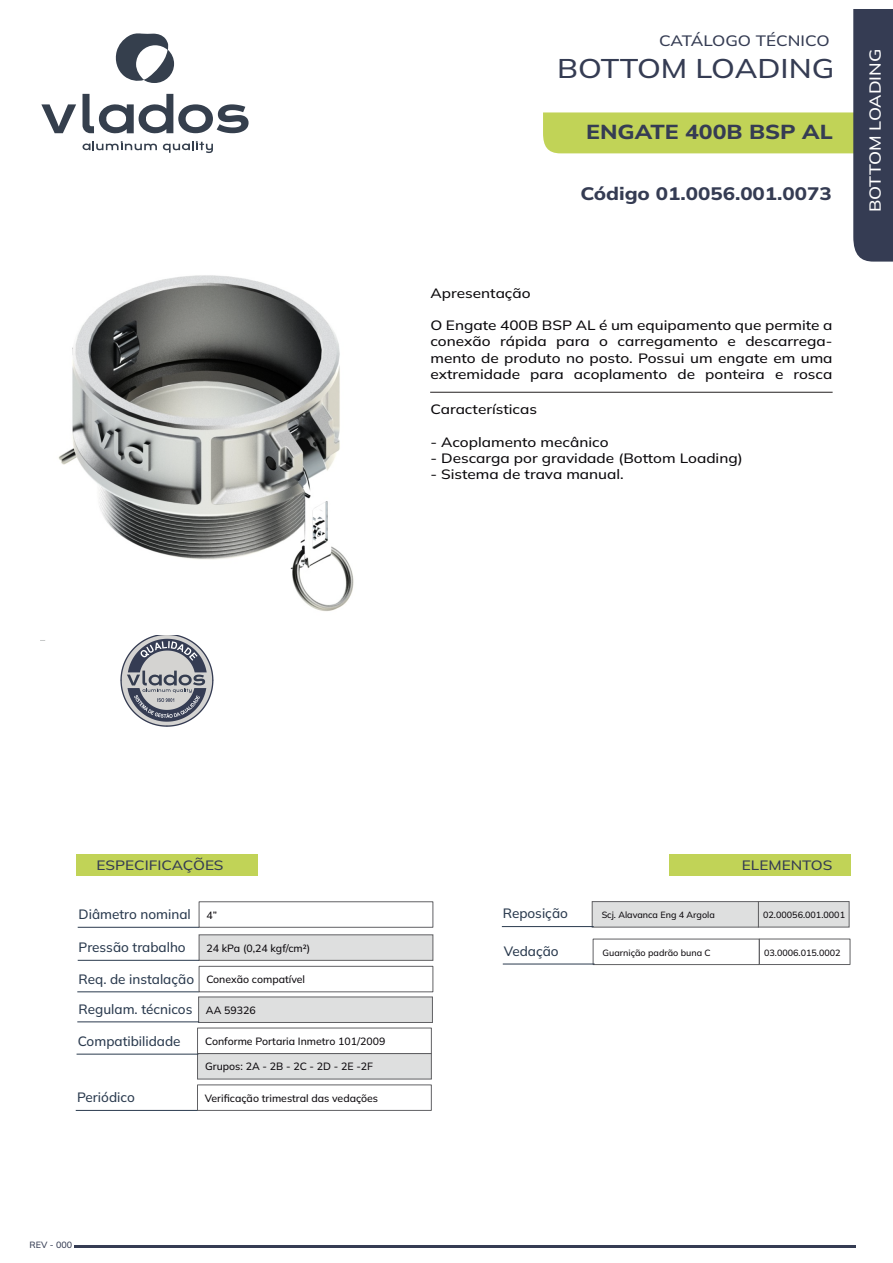
<style>
.page{position:relative;width:893px;height:1263px;background:#fff}
.page>*{position:absolute;margin:0;border:0;box-sizing:border-box;transform-origin:0 0}
.t1{font:500 27px "Mulish";color:#353c53;scale:1.14 1}
.t2{font:800 20.25px "Mulish";color:#353c53;scale:1.14 1}
.t3{font:800 18px "Mulish";color:#353c53;scale:1.14 1}
.t4{font:500 15.9px "Mulish";color:#fff;scale:1.14 1}
.t5{font:500 15px "Mulish";color:#353c53;scale:1.14 1}
.t6{font:500 13.5px/16.2px "Mulish";color:#0b090c;text-align:justify;scale:1.14 1}
.t7{font:500 13.5px "Mulish";color:#2a3a4e}
.t8{font:500 13.5px "Mulish";color:#353c53;scale:1.14 1}
.t9{font:500 10.5px "Mulish";color:#0c090d}
.t10{font:500 9px "Mulish";color:#0c090d}
.t11{font:500 9px "Mulish";color:#353c53}
.s1{font-size:10.5px;color:#0c090d}
.s2{font-size:13.5px;color:#2a3a4e}
</style>
<div class="page">
<div style="left:198px;top:997px;width:235px;height:26px;background:#dedfdf;border:1px solid #616164"></div>
<div style="left:197px;top:1053px;width:235px;height:26px;background:#dedfdf"></div>
<div style="left:197px;top:1028px;width:235px;height:26px;border:1px solid #616164"></div>
<div style="left:199px;top:935px;width:234px;height:25px;background:#dedfdf"></div>
<div style="left:199px;top:966px;width:234px;height:26px;border:1px solid #616164"></div>
<svg style="left:543px;top:9px;width:350px;height:253px"></svg>
<div style="left:669px;top:854px;width:181px;height:21px;background:#c1d357"></div>
<div style="left:77px;top:854px;width:181px;height:21px;background:#c1d357"></div>
<hr style="left:75px;top:1246px;width:781px;height:2px;background:#353c53">
<div style="left:199px;top:901px;width:234px;height:26px;border:1px solid #616164"></div>
<hr style="left:430px;top:392px;width:403px;height:1px;background:#231f20">
<div style="left:758px;top:901px;width:91px;height:26px;background:#dedfdf;border:1px solid #616164"></div>
<svg style="left:115px;top:33px;width:59px;height:50px"></svg>
<svg style="left:83px;top:141px;width:74px;height:9px"></svg>
<svg style="left:163px;top:141px;width:50px;height:12px"></svg>
<svg style="left:41px;top:104px;width:35px;height:29px"></svg>
<svg style="left:83px;top:94px;width:166px;height:40px"></svg>
<div style="left:592px;top:901px;width:167px;height:26px;background:#dedfdf;border:1px solid #616164"></div>
<svg style="left:120px;top:635px;width:93px;height:92px"></svg>
<div style="left:759px;top:939px;width:91px;height:26px;border:1px solid #616164"></div>
<div style="left:593px;top:939px;width:166px;height:26px;border:1px solid #616164"></div>
<img style="left:58px;top:275px;width:296px;height:336px">
<p class="t5" style="left:659px;top:30px;width:151px">CATÁLOGO TÉCNICO</p>
<h1 class="t1" style="left:557px;top:50px;width:245px">BOTTOM LOADING</h1>
<h2 class="t2" style="left:586px;top:118px;width:218px">ENGATE 400B BSP AL</h2>
<h3 class="t3" style="left:580px;top:181px;width:222px">Código 01.0056.001.0073</h3>
<p class="t6" style="left:430px;top:284px;width:89px">Apresentação</p>
<p class="t6" style="left:430px;top:317px;width:354px">O Engate 400B BSP AL é um equipamento que permite a conexão rápida para o carregamento e descarrega&shy;mento de produto no posto. Possui um engate em uma extremidade para acoplamento de ponteira e rosca</p>
<p class="t6" style="left:430px;top:401px;width:95px">Características</p>
<p class="t6" style="left:430px;top:433px;width:158px">- Acoplamento mecânico</p>
<p class="t6" style="left:430px;top:450px;width:275px">- Descarga por gravidade (Bottom Loading)</p>
<p class="t6" style="left:430px;top:466px;width:171px">- Sistema de trava manual.</p>
<p class="t4" style="left:864px;top:212px;width:145px;rotate:-90deg">BOTTOM LOADING</p>
<p class="t8" style="left:96px;top:856px;width:113px">ESPECIFICAÇÕES</p>
<p class="t8" style="left:742px;top:856px;width:81px">ELEMENTOS</p>
<p class="t7" style="left:79px;top:905px;width:140px">Diâmetro nominal <span class="s1">4”</span></p>
<p class="t7" style="left:79px;top:938px;width:109px">Pressão trabalho</p>
<p class="t9" style="left:206px;top:941px;width:105px">24 kPa (0,24 kgf/cm²)</p>
<p class="t9" style="left:79px;top:972px;width:228px"><span class="s2">Req. de instalação</span> Conexão compatível</p>
<p class="t7" style="left:79px;top:1000px;width:115px">Regulam. técnicos</p>
<p class="t7" style="left:78px;top:1032px;width:104px">Compatibilidade</p>
<p class="t9" style="left:206px;top:1003px;width:51px">AA 59326</p>
<p class="t9" style="left:205px;top:1034px;width:182px">Conforme Portaria Inmetro 101/2009</p>
<p class="t9" style="left:205px;top:1059px;width:170px">Grupos: 2A - 2B - 2C - 2D - 2E -2F</p>
<p class="t7" style="left:77px;top:1088px;width:59px">Periódico</p>
<p class="t9" style="left:205px;top:1091px;width:175px">Verificação trimestral das vedações</p>
<p class="t11" style="left:30px;top:1239px;width:44px">REV - 000</p>
<p class="t7" style="left:503px;top:904px;width:67px">Reposição</p>
<p class="t10" style="left:602px;top:909px;width:115px">Scj. Alavanca Eng 4 Argola</p>
<p class="t10" style="left:763px;top:909px;width:83px">02.00056.001.0001</p>
<p class="t7" style="left:504px;top:942px;width:57px">Vedação</p>
<p class="t10" style="left:603px;top:946px;width:110px">Guarnição padrão buna C</p>
<p class="t10" style="left:764px;top:946px;width:78px">03.0006.015.0002</p>
</div>
